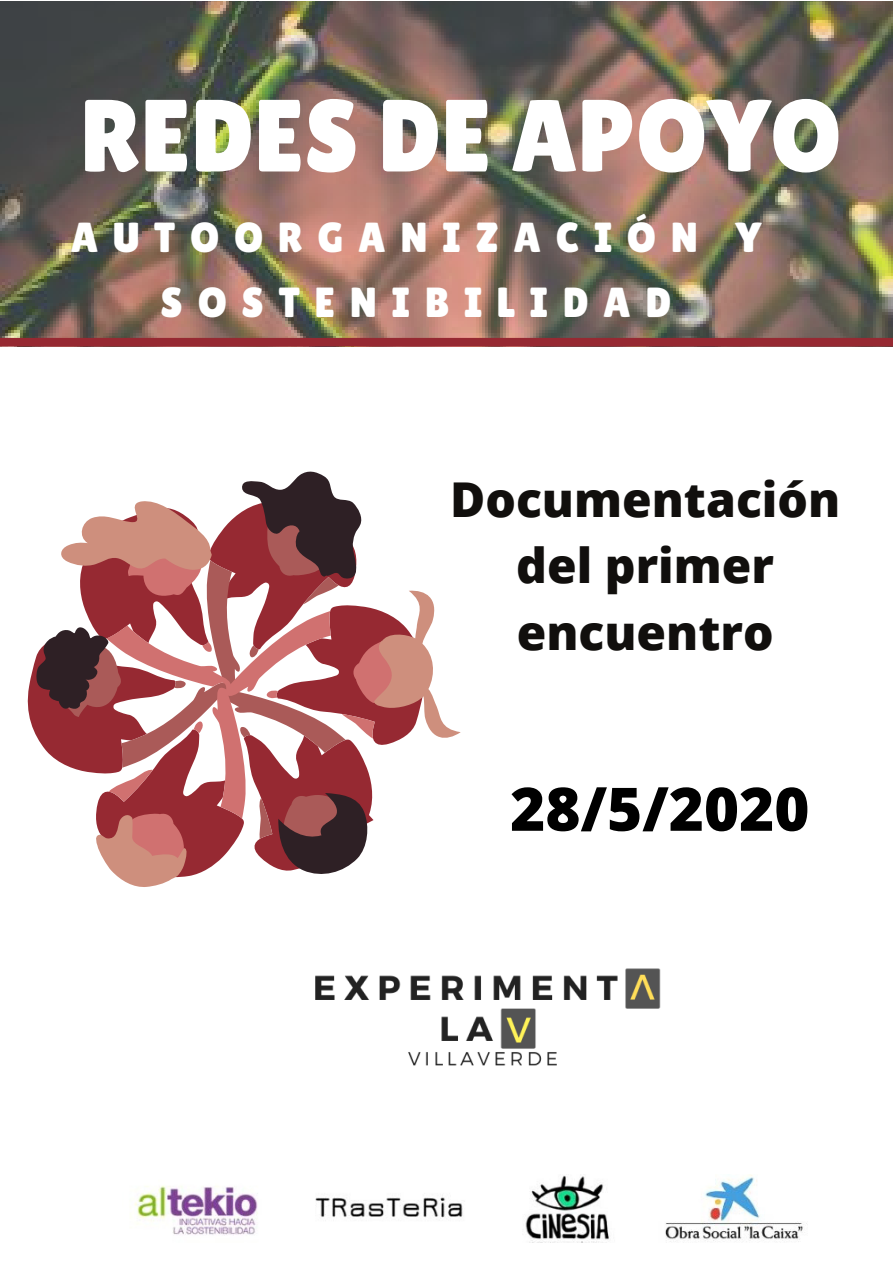
<style>
.page{position:relative;width:893px;height:1263px;background:#fff}
.page>*{position:absolute;margin:0;border:0;box-sizing:border-box;transform-origin:0 0}
.t1{font:102.3px "Lilita One";color:#fff}
.t2{font:800 60px "Open Sans";color:#000}
.t3{font:800 48px/66.7px "Open Sans";color:#110f0d;text-align:center}
.t4{font:42px/64.9px "Lilita One";letter-spacing:.35em;color:#fff;text-align:center}
</style>
<div class="page">
<img style="left:315px;top:968px;width:346px;height:98px">
<img style="left:134px;top:1174px;width:673px;height:69px">
<svg style="left:27px;top:471px;width:434px;height:416px"></svg>
<img style="left:0;top:1px;width:893px;height:345px">
<h1 class="t1" style="left:80px;top:77px;width:763px">REDES DE APOYO</h1>
<p class="t4" style="left:71px;top:205px;width:692px">AUTOORGANIZACIÓN Y<br>SOSTENIBILIDAD</p>
<p class="t3" style="left:450px;top:465px;width:391px">Documentación del primer encuentro</p>
<p class="t2" style="left:510px;top:767px;width:301px">28/5/2020</p>
</div>
